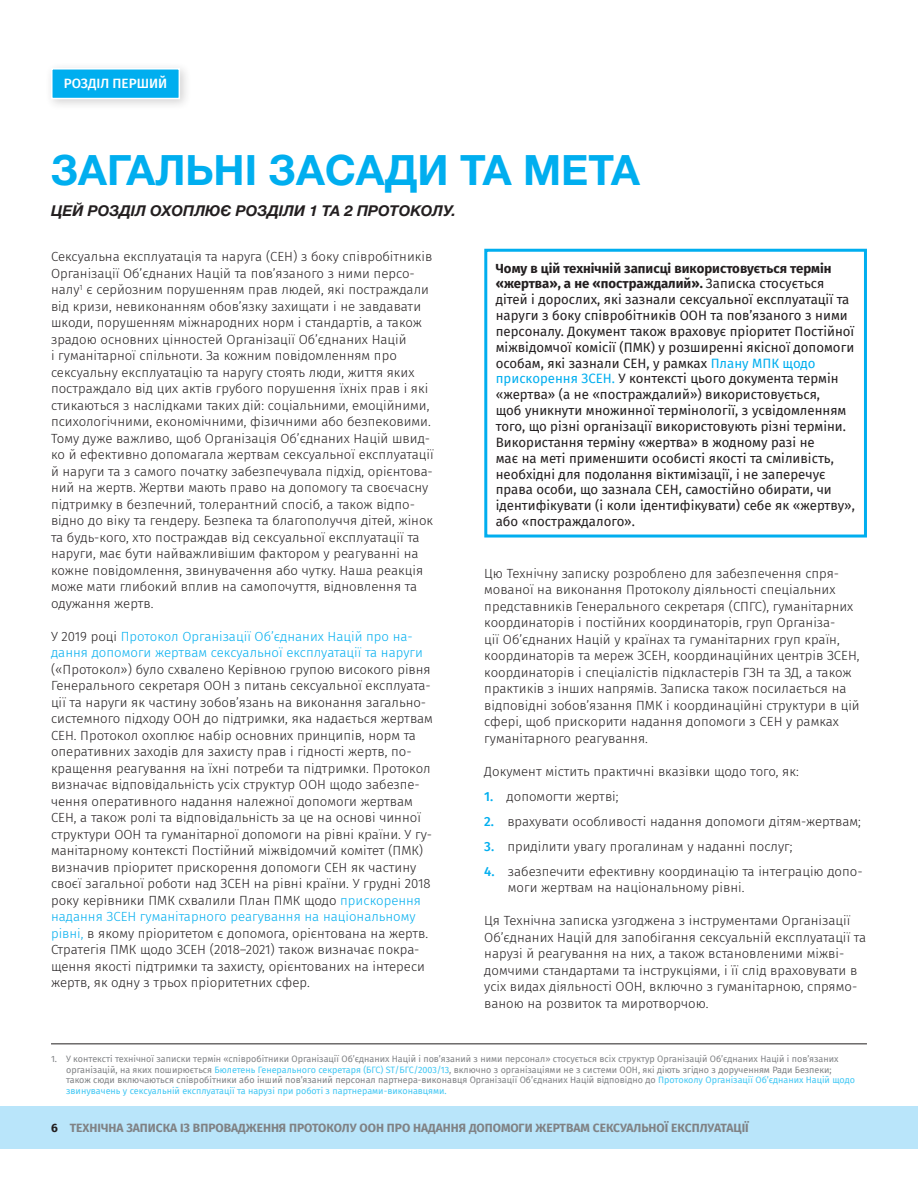
<style>
.page{position:relative;width:918px;height:1188px;background:#fff}
.page>*{position:absolute;margin:0;border:0;box-sizing:border-box;transform-origin:0 0}
.t1{font:700 42px "Helvetica Neue Cyr";color:#00aeef}
.t2{font:italic 700 15px "Helvetica Neue Cyr";color:#231f20}
.t3{font:500 13.5px "Fira Sans";color:#fff}
.t4{font:300 13.2px/16.5px "Fira Sans";color:#231f20}
.t5{font:13.2px/15.9px "Fira Sans";color:#231f20}
.t6{font:300 13.2px/16.5px "Fira Sans";color:#00aeef}
.t7{font:700 12px "Fira Sans";color:#808285}
.t8{font:9px/10.8px "Fira Sans";color:#808285}
.s1{color:#231f20}
.s2{color:#00aeef}
.s3{font-weight:700}
.s4{font-weight:500;color:#00aeef}
.s5{color:#40c7f4}
</style>
<div class="page">
<div style="left:0;top:1106px;width:918px;height:43px;background:#b9e5fa"></div>
<div style="left:45px;top:62px;width:147px;height:49px;background:#231f20;opacity:.2"></div>
<div style="left:51px;top:68px;width:129px;height:31px;background:#00aeef;border:2px solid #fff"></div>
<hr style="left:51px;top:1043px;width:816px;height:1px;background:#231f20">
<div style="left:484px;top:249px;width:383px;height:289px;border:3px solid #00aeef"></div>
<p class="t3" style="left:64px;top:73px;width:105px">РОЗДІЛ ПЕРШИЙ</p>
<h1 class="t1" style="left:51px;top:147px;width:590px">ЗАГАЛЬНІ ЗАСАДИ ТА МЕТА</h1>
<p class="t2" style="left:51px;top:202px;width:406px">ЦЕЙ РОЗДІЛ ОХОПЛЮЄ РОЗДІЛИ 1 ТА 2 ПРОТОКОЛУ.</p>
<p class="t4" style="left:51px;top:248px;width:384px">Сексуальна експлуатація та наруга (СЕН) з боку співробітників Організації Об’єднаних Націй та пов’язаного з ними персо&shy;налу<sup>1</sup> є серйозним порушенням прав людей, які постраждали від кризи, невиконанням обов’язку захищати і не завдавати шкоди, порушенням міжнародних норм і стандартів, а також зрадою основних цінностей Організації Об’єднаних Націй<br>і гуманітарної спільноти. За кожним повідомленням про сексуальну експлуатацію та наругу стоять люди, життя яких постраждало від цих актів грубого порушення їхніх прав і які стикаються з наслідками таких дій: соціальними, емоційними, психологічними, економічними, фізичними або безпековими.<br>Тому дуже важливо, щоб Організація Об’єднаних Націй швид&shy;ко й ефективно допомагала жертвам сексуальної експлуатації й наруги та з самого початку забезпечувала підхід, орієнтова&shy;ний на жертв. Жертви мають право на допомогу та своєчасну підтримку в безпечний, толерантний спосіб, а також відпо&shy;відно до віку та гендеру. Безпека та благополуччя дітей, жінок та будь-кого, хто постраждав від сексуальної експлуатації та наруги, має бути найважливішим фактором у реагуванні на кожне повідомлення, звинувачення або чутку. Наша реакція може мати глибокий вплив на самопочуття, відновлення та одужання жертв.</p>
<p class="t6" style="left:51px;top:628px;width:374px"><span class="s1">У 2019 році</span> Протокол Організації Об’єднаних Націй про на&shy;дання допомоги жертвам сексуальної експлуатації та наруги</p>
<p class="t4" style="left:51px;top:661px;width:383px">(«Протокол») було схвалено Керівною групою високого рівня Генерального секретаря ООН з питань сексуальної експлуата&shy;ції та наруги як частину зобов’язань на виконання загально&shy;системного підходу ООН до підтримки, яка надається жертвам СЕН. Протокол охоплює набір основних принципів, норм та оперативних заходів для захисту прав і гідності жертв, по&shy;кращення реагування на їхні потреби та підтримки. Протокол визначає відповідальність усіх структур ООН щодо забезпе&shy;чення оперативного надання належної допомоги жертвам СЕН, а також ролі та відповідальність за це на основі чинної структури ООН та гуманітарної допомоги на рівні країни. У гу&shy;манітарному контексті Постійний міжвідомчий комітет (ПМК) визначив пріоритет прискорення допомоги СЕН як частину своєї загальної роботи над ЗСЕН на рівні країни. У грудні 2018 року керівники ПМК схвалили План ПМК щодо <span class="s2">прискорення надання ЗСЕН гуманітарного реагування на національному рівні,</span> в якому пріоритетом є допомога, орієнтована на жертв.<br>Стратегія ПМК щодо ЗСЕН (2018–2021) також визначає покра&shy;щення якості підтримки та захисту, орієнтованих на інтереси жертв, як одну з трьох пріоритетних сфер.</p>
<p class="t5" style="left:496px;top:260px;width:361px"><span class="s3">Чому в цій технічній записці використовується термін «жертва», а не «постраждалий».</span> Записка стосується дітей і дорослих, які зазнали сексуальної експлуатації та наруги з боку співробітників ООН та пов’язаного з ними персоналу. Документ також враховує пріоритет Постійної міжвідомчої комісії (ПМК) у розширенні якісної допомоги особам, які зазнали СЕН, у рамках <span class="s2">Плану МПК щодо прискорення ЗСЕН.</span> У контексті цього документа термін «жертва» (а не «постраждалий») використовується,<br>щоб уникнути множинної термінології, з усвідомленням того, що різні організації використовують різні терміни.<br>Використання терміну «жертва» в жодному разі не<br>має на меті применшити особисті якості та сміливість, необхідні для подолання віктимізації, і не заперечує права особи, що зазнала СЕН, самостійно обирати, чи ідентифікувати (і коли ідентифікувати) себе як «жертву», або «постраждалого».</p>
<p class="t4" style="left:484px;top:565px;width:377px">Цю Технічну записку розроблено для забезпечення спря&shy;мованої на виконання Протоколу діяльності спеціальних представників Генерального секретаря (СПГС), гуманітарних координаторів і постійних координаторів, груп Організа-<br>ції Об’єднаних Націй у країнах та гуманітарних груп країн, координаторів та мереж ЗСЕН, координаційних центрів ЗСЕН, координаторів і спеціалістів підкластерів ГЗН та ЗД, а також практиків з інших напрямів. Записка також посилається на відповідні зобов’язання ПМК і координаційні структури в цій сфері, щоб прискорити надання допомоги з СЕН у рамках гуманітарного реагування.</p>
<p class="t4" style="left:484px;top:763px;width:316px">Документ містить практичні вказівки щодо того, як:</p>
<p class="t4" style="left:484px;top:788px;width:136px"><span class="s4">1.</span> допомогти жертві;</p>
<p class="t4" style="left:484px;top:813px;width:378px"><span class="s4">2.</span> врахувати особливості надання допомоги дітям-жертвам;</p>
<p class="t4" style="left:484px;top:838px;width:310px"><span class="s4">3.</span> приділити увагу прогалинам у наданні послуг;</p>
<p class="t4" style="left:508px;top:863px;width:356px;text-indent:-24px"><span class="s4">4.</span> забезпечити ефективну координацію та інтеграцію допо&shy;моги жертвам на національному рівні.</p>
<p class="t4" style="left:484px;top:912px;width:383px">Ця Технічна записка узгоджена з інструментами Організації Об’єднаних Націй для запобігання сексуальній експлуатації та нарузі й реагування на них, а також встановленими міжві&shy;домчими стандартами та інструкціями, і її слід враховувати в усіх видах діяльності ООН, включно з гуманітарною, спрямо&shy;ваною на розвиток та миротворчою.</p>
<p class="t8" style="left:66px;top:1053px;width:790px;text-indent:-15px">1. У контексті технічної записки термін «співробітники Організації Об’єднаних Націй і пов’язаний з ними персонал» стосується всіх структур Організацій Об’єднаних Націй і пов’язаних організацій, на яких поширюється <span class="s5">Бюлетень Генерального секретаря (БГС) ST/БГС/2003/13</span>, включно з організаціями не з системи ООН, які діють згідно з дорученням Ради Безпеки; також сюди включаються співробітники або інший пов’язаний персонал партнера-виконавця Організації Об’єднаних Націй відповідно до <span class="s5">Протоколу Організації Об’єднаних Націй щодо звинувачень у сексуальній експлуатації та нарузі при роботі з партнерами-виконавцями.</span></p>
<p class="t7" style="left:51px;top:1118px;width:699px"><span class="s1">6</span> ТЕХНІЧНА ЗАПИСКА ІЗ ВПРОВАДЖЕННЯ ПРОТОКОЛУ ООН ПРО НАДАННЯ ДОПОМОГИ ЖЕРТВАМ СЕКСУАЛЬНОЇ ЕКСПЛУАТАЦІЇ</p>
</div>
